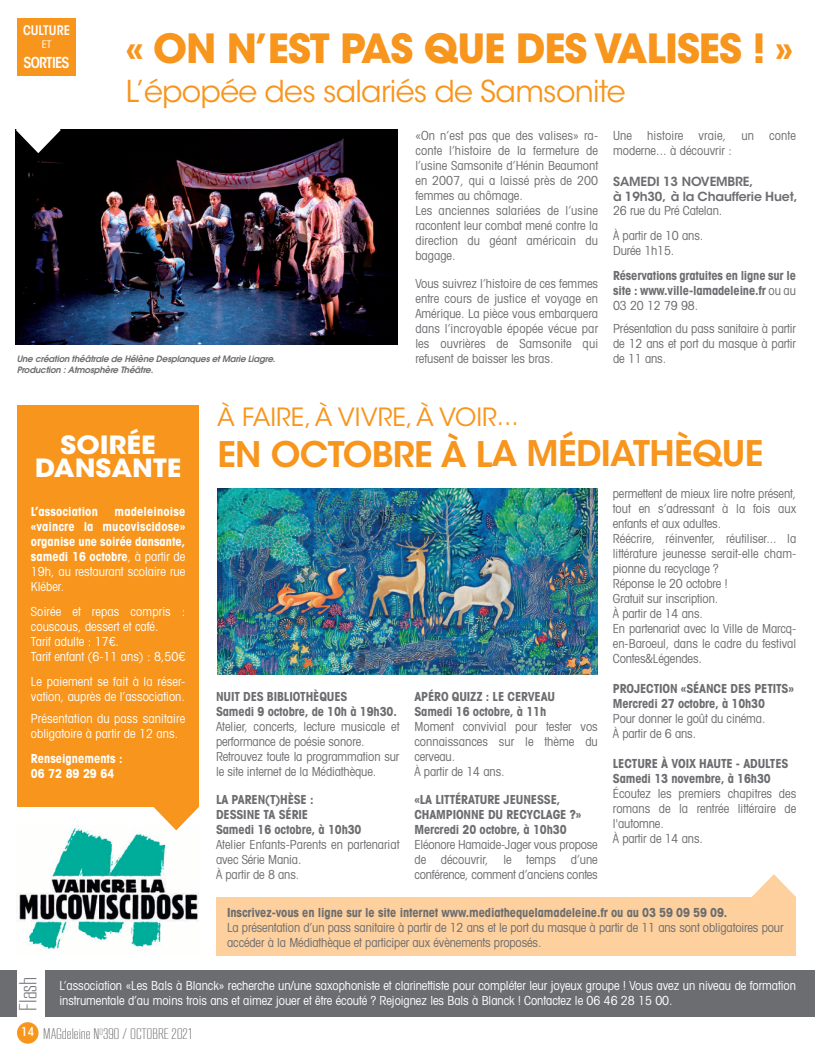
<style>
.page{position:relative;width:815px;height:1063px;background:#fff}
.page>*{position:absolute;margin:0;border:0;box-sizing:border-box;transform-origin:0 0}
.t1{font:700 40px "ITC Avant Garde Std";letter-spacing:-.025em;color:#f7951d}
.t2{font:600 35px "ITC Avant Garde Std";letter-spacing:-.02em;color:#f7951d}
.t3{font:30px "ITC Avant Garde Std";letter-spacing:-.025em;color:#f7951d}
.t4{font:25px "ITC Avant Garde Std";color:#f7951d}
.t5{font:700 25px/22.5px "ITC Avant Garde Std";color:#fff;text-align:center;scale:1.1 1}
.t6{font:300 24.5px "RB No 2";color:#6c6d70}
.t7{font:300 15.12px "RB No 2";color:#6c6d70}
.t8{font:600 condensed 15px "ITC Avant Garde Std";letter-spacing:-.05em;color:#fff}
.t9{font:600 condensed 13.12px "ITC Avant Garde Std";color:#fff}
.t10{font:condensed 12.5px/15px "Avant Garde LT";letter-spacing:-.01em;color:#6c6d70}
.t11{font:700 condensed 12.5px/15px "Avant Garde LT";letter-spacing:-.01em;color:#6c6d70}
.t12{font:condensed 12.5px/15px "Avant Garde LT";letter-spacing:-.005em;color:#fff}
.t13{font:condensed 12.5px/15px "Avant Garde LT";letter-spacing:.01em;color:#6c6d70}
.t14{font:700 condensed 12.5px/15px "Avant Garde LT";color:#fff;text-align:justify}
.t15{font:600 12.5px/15px "ITC Avant Garde Std";letter-spacing:-.01em;color:#6c6d70}
.t16{font:condensed 10.5px "Avant Garde LT";color:#fff}
.t17{font:italic 600 8.75px "Avant Garde LT";letter-spacing:-.015em;color:#6c6d70}
.s1{font-weight:400}
</style>
<div class="page">
<img style="left:16px;top:130px;width:382px;height:215px">
<div style="left:17px;top:1022px;width:22px;height:22px;background:#f7951d;border-radius:50%"></div>
<div style="left:0;top:970px;width:815px;height:47px;background:#6c6d70"></div>
<div style="left:18px;top:968px;width:27px;height:51px;background:#fff"></div>
<div style="left:216px;top:897px;width:580px;height:59px;background:#fdd09e"></div>
<svg style="left:752px;top:874px;width:44px;height:23px"></svg>
<div style="left:18px;top:406px;width:181px;height:401px;background:#f7951d"></div>
<img style="left:218px;top:489px;width:380px;height:186px">
<img style="left:18px;top:828px;width:180px;height:122px">
<svg style="left:154px;top:807px;width:45px;height:23px"></svg>
<div style="left:18px;top:18px;width:58px;height:58px;background:#f7951d"></div>
<svg style="left:16px;top:129px;width:45px;height:24px"></svg>
<p class="t9" style="left:23px;top:25px;width:49px">CULTURE</p>
<h1 class="t1" style="left:126px;top:33px;width:668px">« ON N’EST PAS QUE DES VALISES ! »</h1>
<h3 class="t3" style="left:126px;top:79px;width:501px">L’épopée des salariés de Samsonite</h3>
<p class="t13" style="left:415px;top:130px;width:184px">«On n’est pas que des valises» ra&shy;conte l’histoire de la fermeture de l’usine Samsonite d’Hénin Beaumont en 2007, qui a laissé près de 200 femmes au chômage.<br>Les anciennes salariées de l’usine racontent leur combat mené contre la direction du géant américain du bagage.</p>
<p class="t10" style="left:415px;top:277px;width:184px;text-align:justify">Vous suivrez l’histoire de ces femmes entre cours de justice et voyage en Amérique. La pièce vous embarquera dans l’incroyable épopée vécue par les ouvrières de Samsonite qui refusent de baisser les bras.</p>
<p class="t16" style="left:42px;top:40px;width:11px">ET</p>
<p class="t8" style="left:24px;top:57px;width:47px">SORTIES</p>
<p class="t13" style="left:613px;top:130px;width:184px">Une histoire vraie, un conte moderne... à découvrir :</p>
<p class="t15" style="left:613px;top:175px;width:186px">SAMEDI 13 NOVEMBRE,<br>à 19h30, à la Chaufferie Huet,</p>
<p class="t10" style="left:613px;top:200px;width:111px;line-height:25px">26 rue du Pré Catelan.<br>À partir de 10 ans.</p>
<p class="t10" style="left:613px;top:245px;width:63px">Durée 1h15.</p>
<p class="t11" style="left:613px;top:270px;width:184px;text-align:justify">Réservations gratuites en ligne sur le site : www.ville-lamadeleine.fr <span class="s1">ou au 03 20 12 79 98.</span></p>
<p class="t10" style="left:613px;top:322px;width:184px">Présentation du pass sanitaire à partir de 12 ans et port du masque à partir</p>
<p class="t17" style="left:17px;top:356px;width:260px">Une création théâtrale de Hélène Desplanques et Marie Liagre.</p>
<p class="t10" style="left:613px;top:352px;width:55px">de 11 ans.</p>
<p class="t17" style="left:17px;top:366px;width:138px">Production : Atmosphère Théâtre.</p>
<h3 class="t5" style="left:35px;top:437px;width:135px">SOIRÉE<br>DANSANTE</h3>
<p class="t14" style="left:31px;top:505px;width:69px">L’association</p>
<p class="t14" style="left:31px;top:505px;width:156px;text-indent:84px">madeleinoise «vaincre la mucoviscidose» organise une soirée dansante, samedi 16 octobre<span class="s1">, à partir de 19h, au restaurant scolaire rue Kléber.</span></p>
<p class="t12" style="left:31px;top:605px;width:156px">Soirée et repas compris : couscous, dessert et café.<br>Tarif adulte : 17€.<br>Tarif enfant (6-11 ans) : 8,50€</p>
<p class="t12" style="left:31px;top:675px;width:156px">Le paiement se fait à la réser&shy;vation, auprès de l’association.</p>
<p class="t12" style="left:31px;top:713px;width:156px">Présentation du pass sanitaire obligatoire à partir de 12 ans.</p>
<p class="t14" style="left:31px;top:753px;width:93px">Renseignements :<br>06 72 89 29 64</p>
<h3 class="t4" style="left:217px;top:407px;width:303px">À FAIRE, À VIVRE, À VOIR...</h3>
<h2 class="t2" style="left:217px;top:441px;width:548px">EN OCTOBRE À LA MÉDIATHÈQUE</h2>
<p class="t11" style="left:216px;top:691px;width:182px">NUIT DES BIBLIOTHÈQUES<br>Samedi 9 octobre, de 10h à 19h30.</p>
<p class="t10" style="left:216px;top:721px;width:185px">Atelier, concerts, lecture musicale et performance de poésie sonore.<br>Retrouvez toute la programmation sur le site internet de la Médiathèque.</p>
<p class="t11" style="left:216px;top:793px;width:147px">LA PAREN(T)HÈSE :<br>DESSINE TA SÉRIE<br>Samedi 16 octobre, à 10h30</p>
<p class="t10" style="left:216px;top:838px;width:185px">Atelier Enfants-Parents en partenariat avec Série Mania.<br>À partir de 8 ans.</p>
<p class="t11" style="left:414px;top:691px;width:142px">APÉRO QUIZZ : LE CERVEAU<br>Samedi 16 octobre, à 11h</p>
<p class="t10" style="left:414px;top:721px;width:185px">Moment convivial pour tester vos connaissances sur le thème du cerveau.<br>À partir de 14 ans.</p>
<p class="t11" style="left:414px;top:793px;width:169px">«LA LITTÉRATURE JEUNESSE,<br>CHAMPIONNE DU RECYCLAGE ?»<br>Mercredi 20 octobre, à 10h30</p>
<p class="t10" style="left:414px;top:838px;width:185px;text-align:justify">Eléonore Hamaide-Jager vous propose de découvrir, le temps d’une conférence, comment d’anciens contes</p>
<p class="t10" style="left:613px;top:487px;width:185px">permettent de mieux lire notre présent, tout en s’adressant à la fois aux enfants et aux adultes.<br>Réécrire, réinventer, réutiliser... la littérature jeunesse serait-elle cham&shy;pionne du recyclage ?<br>Réponse le 20 octobre !<br>Gratuit sur inscription.<br>À partir de 14 ans.<br>En partenariat avec la Ville de Marcq&shy;en-Baroeul, dans le cadre du festival<br>Contes&amp;Légendes.</p>
<p class="t11" style="left:613px;top:682px;width:183px">PROJECTION «SÉANCE DES PETITS»<br>Mercredi 27 octobre, à 10h30</p>
<p class="t10" style="left:613px;top:712px;width:154px">Pour donner le goût du cinéma.<br>À partir de 6 ans.</p>
<p class="t11" style="left:613px;top:757px;width:177px">LECTURE À VOIX HAUTE - ADULTES<br>Samedi 13 novembre, à 16h30</p>
<p class="t10" style="left:613px;top:787px;width:185px">Écoutez les premiers chapitres des romans de la rentrée littéraire de l'automne.<br>À partir de 14 ans.</p>
<p class="t11" style="left:227px;top:906px;width:502px">Inscrivez-vous en ligne sur le site internet www.mediathequelamadeleine.fr ou au 03 59 09 59 09.</p>
<p class="t10" style="left:227px;top:922px;width:558px">La présentation d’un pass sanitaire à partir de 12 ans et le port du masque à partir de 11 ans sont obligatoires pour accéder à la Médiathèque et participer aux évènements proposés.</p>
<h3 class="t6" style="left:19px;top:1011px;width:35px;rotate:-90deg">Flash</h3>
<p class="t12" style="left:60px;top:980px;width:738px">L’association «Les Bals à Blanck» recherche un/une saxophoniste et clarinettiste pour compléter leur joyeux groupe ! Vous avez un niveau de formation instrumentale d’au moins trois ans et aimez jouer et être écouté ? Rejoignez les Bals à Blanck ! Contactez le 06 46 28 15 00.</p>
<p class="t7" style="left:21px;top:1029px;width:173px"><sup>814</sup> MAGdeleine N<sup>O</sup>390 / OCTOBRE 2021</p>
</div>
